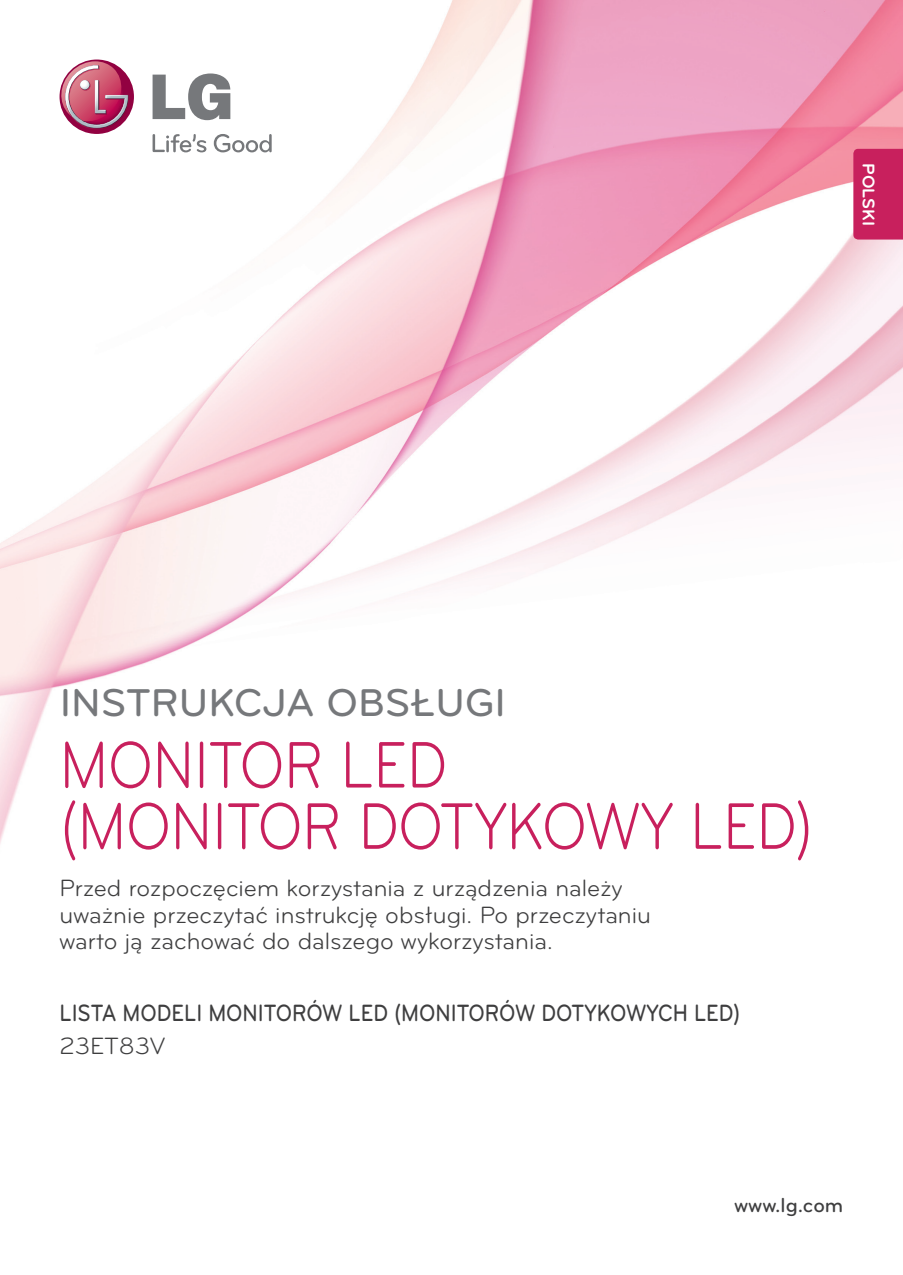
<style>
.page{position:relative;width:903px;height:1275px;background:#fff}
.page>*{position:absolute;margin:0;border:0;box-sizing:border-box;transform-origin:0 0}
.t1{font:68.25px "Bryant LG";color:#c8205d;scale:.84 1}
.t2{font:500 40.25px "Bryant LG";color:#76787b}
.t3{font:24.5px/26.2px "Bryant LG";color:#3e3e3f}
.t4{font:500 24.5px "Bryant LG";color:#3e3e3f;scale:.85 1}
.t5{font:500 21px "Bryant LG";color:#3e3e3f}
.t6{font:700 17.5px "Bryant LG";color:#fff}
</style>
<div class="page">
<img style="left:0;top:0;width:903px;height:844px">
<svg style="left:60px;top:60px;width:74px;height:74px"></svg>
<svg style="left:58px;top:61px;width:72px;height:69px"></svg>
<svg style="left:153px;top:73px;width:77px;height:47px"></svg>
<svg style="left:153px;top:134px;width:53px;height:18px"></svg>
<svg style="left:214px;top:134px;width:58px;height:18px"></svg>
<div style="left:853px;top:149px;width:50px;height:91px;background:#c8205d"></div>
<p class="t6" style="left:879px;top:163px;width:64px;rotate:90deg">POLSKI</p>
<p class="t2" style="left:60px;top:678px;width:448px">INSTRUKCJA OBSŁUGI</p>
<p class="t1" style="left:60px;top:724px;width:462px">MONITOR LED</p>
<p class="t1" style="left:60px;top:786px;width:899px">(MONITOR DOTYKOWY LED)</p>
<p class="t3" style="left:60px;top:875px;width:593px">Przed rozpoczęciem korzystania z urządzenia należy uważnie przeczytać instrukcję obsługi. Po przeczytaniu warto ją zachować do dalszego wykorzystania.</p>
<p class="t4" style="left:60px;top:997px;width:802px">LISTA MODELI MONITORÓW LED (MONITORÓW DOTYKOWYCH LED)</p>
<p class="t3" style="left:60px;top:1032px;width:107px">23ET83V</p>
<p class="t5" style="left:734px;top:1192px;width:111px">www.lg.com</p>
</div>
